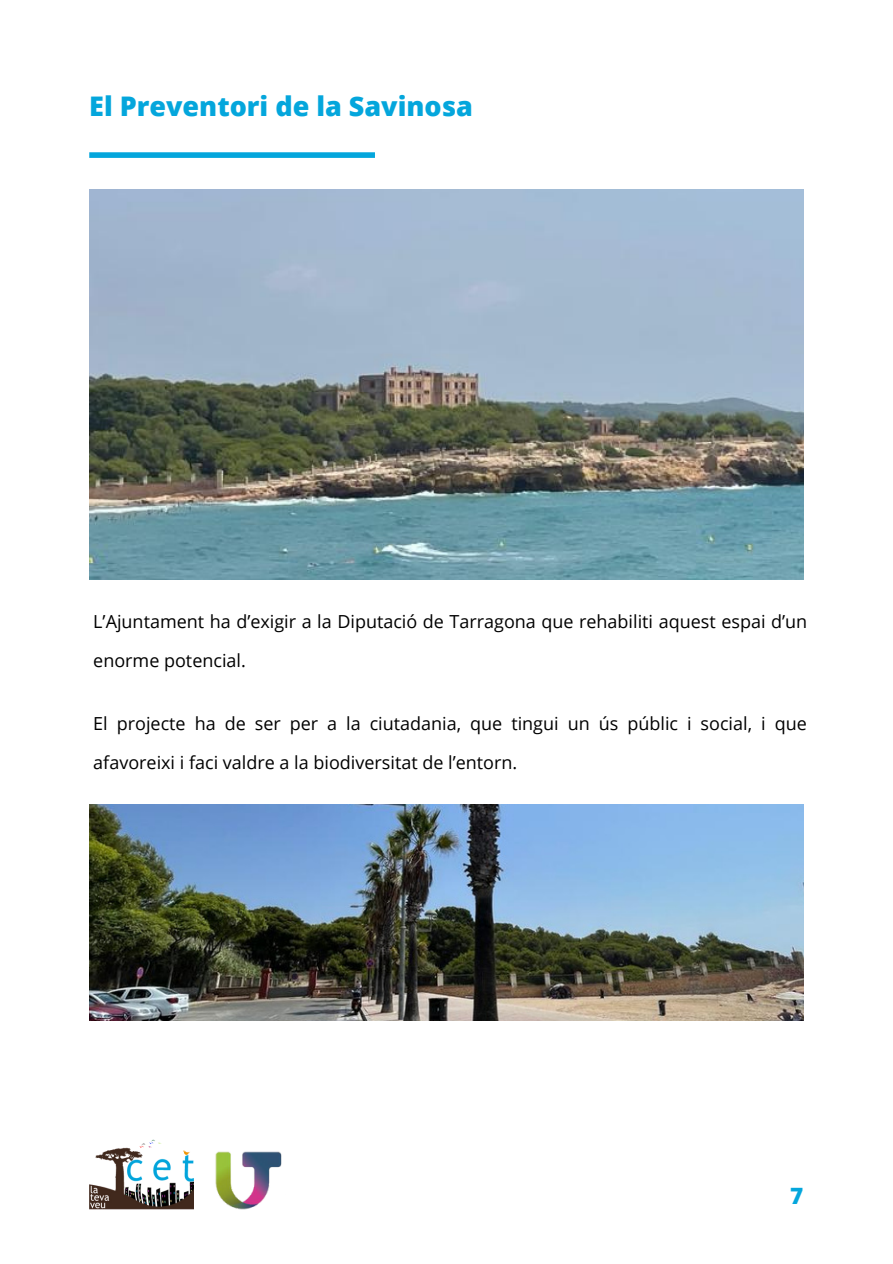
<style>
.page{position:relative;width:893px;height:1264px;background:#fff}
.page>*{position:absolute;margin:0;border:0;box-sizing:border-box;transform-origin:0 0}
.t1{font:800 27px "Open Sans";color:#04a6dc}
.t2{font:800 22.5px "Open Sans";color:#04a6dc}
.t3{font:18px/39.3px "Open Sans";color:#000}
</style>
<div class="page">
<div style="left:89px;top:152px;width:286px;height:6px;background:#04a6dc"></div>
<img style="left:89px;top:189px;width:714px;height:390px">
<img style="left:89px;top:1139px;width:105px;height:70px">
<img style="left:215px;top:1151px;width:67px;height:58px">
<img style="left:89px;top:804px;width:714px;height:216px">
<h1 class="t1" style="left:89px;top:87px;width:385px">El Preventori de la Savinosa</h1>
<p class="t3" style="left:93px;top:601px;width:715px">L’Ajuntament ha d’exigir a la Diputació de Tarragona que rehabiliti aquest espai d’un enorme potencial.</p>
<p class="t3" style="left:93px;top:703px;width:715px">El projecte ha de ser per a la ciutadania, que tingui un ús públic i social, i que afavoreixi i faci valdre a la biodiversitat de l’entorn.</p>
<p class="t2" style="left:790px;top:1179px;width:15px">7</p>
</div>
